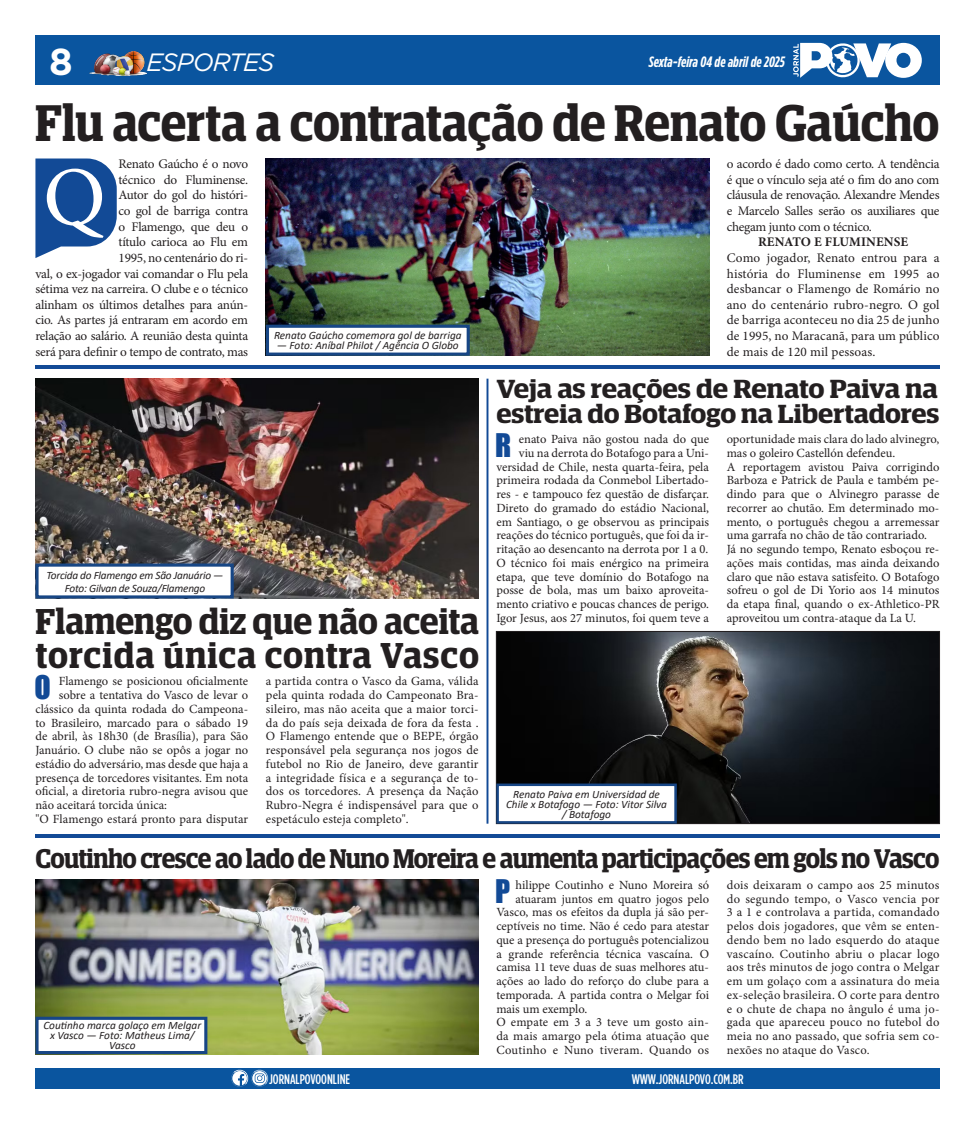
<style>
.page{position:relative;width:975px;height:1124px;background:#fff}
.page>*{position:absolute;margin:0;border:0;box-sizing:border-box;transform-origin:0 0}
.t1{font:83.88px "Minion Pro";color:#fff}
.t2{font:600 51.5px "Guardian Egyptian Display";letter-spacing:-.005em;color:#231f20;scale:.95 1}
.t3{font:700 37.5px "Gotham";color:#fff}
.t4{font:600 36px/34.1px "Guardian Egyptian Display";color:#231f20}
.t5{font:29.88px "Impact";color:#124a96}
.t6{font:600 27px "Guardian Egyptian Display";letter-spacing:-.025em;color:#231f20}
.t7{font:600 26.25px/25.1px "Guardian Egyptian Display";letter-spacing:-.005em;color:#231f20;scale:1.12 1}
.t8{font:italic 25px "Gotham";letter-spacing:-.04em;color:#fff}
.t9{font:italic 700 15px "Gotham Cond";color:#fff}
.t10{font:500 13.88px "Gotham Cond";color:#fff}
.t11{font:13.12px/15.6px "Minion Pro";letter-spacing:-.02em;color:#231f20;text-align:justify}
.t12{font:700 13.12px "Minion Pro";letter-spacing:.01em;color:#231f20}
.t13{font:12.5px/13.8px "Minion Pro";color:#231f20;text-align:justify}
.t14{font:italic 11.25px/10px "Calibri";color:#231f20;text-align:center}
.t15{font:italic 11.25px/12.5px "Calibri";letter-spacing:-.02em;color:#231f20;text-align:center}
</style>
<div class="page">
<div style="left:35px;top:1067px;width:904px;height:21px;background:#0a559f"></div>
<div style="left:35px;top:35px;width:904px;height:50px;background:#0a559f"></div>
<svg style="left:793px;top:42px;width:128px;height:36px"></svg>
<svg style="left:231px;top:1069px;width:38px;height:17px"></svg>
<img style="left:89px;top:51px;width:58px;height:25px">
<img style="left:266px;top:158px;width:443px;height:197px">
<img style="left:35px;top:378px;width:443px;height:220px">
<img style="left:498px;top:633px;width:439px;height:188px">
<div style="left:496px;top:631px;width:443px;height:192px;border:1px solid #231f20"></div>
<img style="left:35px;top:879px;width:443px;height:174px">
<div style="left:266px;top:324px;width:203px;height:31px;background:#fff;border:3px solid #174685"></div>
<div style="left:35px;top:563px;width:199px;height:35px;background:#fff;border:3px solid #174685"></div>
<div style="left:35px;top:1016px;width:172px;height:37px;background:#fff;border:3px solid #174685"></div>
<hr style="left:35px;top:365px;width:904px;height:4px;background:#124a96">
<hr style="left:35px;top:834px;width:904px;height:4px;background:#124a96">
<div style="left:486px;top:378px;width:2px;height:445px;border:1px solid #124a96"></div>
<div style="left:496px;top:783px;width:180px;height:40px;background:#fff;border:2px solid #174685"></div>
<svg style="left:35px;top:158px;width:82px;height:100px;background:#3766a6"></svg>
<h3 class="t3" style="left:49px;top:37px;width:25px">8</h3>
<h3 class="t8" style="left:147px;top:47px;width:129px">ESPORTES</h3>
<p class="t9" style="left:649px;top:53px;width:137px">Sexta-feira 04 de abril de 2025</p>
<p class="t2" style="left:35px;top:94px;width:953px">Flu acerta a contratação de Renato Gaúcho</p>
<p class="t1" style="left:43px;top:141px;width:64px">Q</p>
<p class="t11" style="left:35px;top:156px;width:214px;text-align:right">Renato Gaúcho é o novo<br>técnico do Fluminense.<br>Autor do gol do históri-<br>co gol de barriga contra<br>o Flamengo, que deu o<br>título carioca ao Flu em<br>1995, no centenário do ri-<br>val, o ex-jogador vai comandar o Flu pela sétima vez na carreira. O clube e o técnico alinham os últimos detalhes para anún&shy;cio. As partes já entraram em acordo em relação ao salário. A reunião desta quinta será para definir o tempo de contrato, mas</p>
<p class="t11" style="left:726px;top:156px;width:214px">o acordo é dado como certo. A tendência é que o vínculo seja até o fim do ano com cláusula de renovação. Alexandre Mendes e Marcelo Salles serão os auxiliares que chegam junto com o técnico.</p>
<p class="t12" style="left:758px;top:233px;width:152px">RENATO E FLUMINENSE</p>
<p class="t11" style="left:726px;top:250px;width:214px">Como jogador, Renato entrou para a história do Fluminense em 1995 ao desbancar o Flamengo de Romário no ano do centenário rubro-negro. O gol de barriga aconteceu no dia 25 de junho de 1995, no Maracanã, para um público de mais de 120 mil pessoas.</p>
<p class="t7" style="left:496px;top:376px;width:397px">Veja as reações de Renato Paiva na estreia do Botafogo na Libertadores</p>
<p class="t14" style="left:274px;top:329px;width:189px">Renato Gaúcho comemora gol de barriga</p>
<p class="t14" style="left:277px;top:339px;width:183px">— Foto: Aníbal Philot / Agência O Globo</p>
<p class="t15" style="left:46px;top:568px;width:178px">Torcida do Flamengo em São Januário —<br>Foto: Gilvan de Souza/Flamengo</p>
<p class="t4" style="left:36px;top:604px;width:445px">Flamengo diz que não aceita torcida única contra Vasco</p>
<p class="t5" style="left:34px;top:664px;width:18px">O</p>
<p class="t13" style="left:59px;top:674px;width:191px">Flamengo se posicionou oficialmente</p>
<p class="t13" style="left:59px;top:688px;width:191px">sobre a tentativa do Vasco de levar o</p>
<p class="t13" style="left:35px;top:701px;width:214px">clássico da quinta rodada do Campeona-</p>
<p class="t13" style="left:35px;top:715px;width:214px">to Brasileiro, marcado para o sábado 19</p>
<p class="t13" style="left:35px;top:729px;width:214px">de abril, às 18h30 (de Brasília), para São</p>
<p class="t13" style="left:35px;top:743px;width:214px">Januário. O clube não se opôs a jogar no</p>
<p class="t13" style="left:35px;top:756px;width:214px">estádio do adversário, mas desde que haja a</p>
<p class="t13" style="left:35px;top:770px;width:214px">presença de torcedores visitantes. Em nota</p>
<p class="t13" style="left:35px;top:784px;width:214px">oficial, a diretoria rubro-negra avisou que</p>
<p class="t13" style="left:35px;top:798px;width:133px">não aceitará torcida única:</p>
<p class="t13" style="left:35px;top:811px;width:214px">"O Flamengo estará pronto para disputar</p>
<p class="t13" style="left:266px;top:674px;width:214px">a partida contra o Vasco da Gama, válida pela quinta rodada do Campeonato Bra&shy;sileiro, mas não aceita que a maior torci&shy;da do país seja deixada de fora da festa .<br>O Flamengo entende que o BEPE, órgão responsável pela segurança nos jogos de futebol no Rio de Janeiro, deve garantir a integridade física e a segurança de to&shy;dos os torcedores. A presença da Nação Rubro-Negra é indispensável para que o espetáculo esteja completo".</p>
<p class="t5" style="left:495px;top:422px;width:18px">R</p>
<p class="t13" style="left:496px;top:432px;width:214px;text-align:right">enato Paiva não gostou nada do que<br>viu na derrota do Botafogo para a Uni&shy;versidad de Chile, nesta quarta-feira, pela primeira rodada da Conmebol Libertado&shy;res - e tampouco fez questão de disfarçar.<br>Direto do gramado do estádio Nacional, em Santiago, o ge observou as principais reações do técnico português, que foi da ir&shy;ritação ao desencanto na derrota por 1 a 0.</p>
<p class="t13" style="left:496px;top:556px;width:214px">O técnico foi mais enérgico na primeira etapa, que teve domínio do Botafogo na posse de bola, mas um baixo aproveita&shy;mento criativo e poucas chances de perigo.<br>Igor Jesus, aos 27 minutos, foi quem teve a</p>
<p class="t14" style="left:506px;top:788px;width:162px">Renato Paiva em Universidad de<br>Chile x Botafogo — Foto: Vitor Silva / Botafogo</p>
<p class="t13" style="left:726px;top:432px;width:214px">oportunidade mais clara do lado alvinegro, mas o goleiro Castellón defendeu.</p>
<p class="t13" style="left:726px;top:459px;width:214px">A reportagem avistou Paiva corrigindo Barboza e Patrick de Paula e também pe&shy;dindo para que o Alvinegro parasse de recorrer ao chutão. Em determinado mo&shy;mento, o português chegou a arremessar uma garrafa no chão de tão contrariado.</p>
<p class="t13" style="left:726px;top:542px;width:214px">Já no segundo tempo, Renato esboçou re&shy;ações mais contidas, mas ainda deixando claro que não estava satisfeito. O Botafogo sofreu o gol de Di Yorio aos 14 minutos da etapa final, quando o ex-Athletico-PR aproveitou um contra-ataque da La U.</p>
<p class="t6" style="left:35px;top:843px;width:905px">Coutinho cresce ao lado de Nuno Moreira e aumenta participações em gols no Vasco</p>
<p class="t14" style="left:43px;top:1019px;width:159px">Coutinho marca golaço em Melgar x Vasco — Foto: Matheus Lima/<br>Vasco</p>
<p class="t5" style="left:495px;top:867px;width:17px">P</p>
<p class="t13" style="left:515px;top:877px;width:195px">hilippe Coutinho e Nuno Moreira só</p>
<p class="t13" style="left:515px;top:891px;width:195px">atuaram juntos em quatro jogos pelo</p>
<p class="t13" style="left:496px;top:905px;width:214px">Vasco, mas os efeitos da dupla já são per-</p>
<p class="t13" style="left:496px;top:919px;width:214px">ceptíveis no time. Não é cedo para atestar</p>
<p class="t13" style="left:496px;top:932px;width:214px">que a presença do português potencializou</p>
<p class="t13" style="left:496px;top:946px;width:214px">a grande referência técnica vascaína. O</p>
<p class="t13" style="left:496px;top:960px;width:214px">camisa 11 teve duas de suas melhores atu-</p>
<p class="t13" style="left:496px;top:974px;width:214px">ações ao lado do reforço do clube para a</p>
<p class="t13" style="left:496px;top:987px;width:214px">temporada. A partida contra o Melgar foi</p>
<p class="t13" style="left:496px;top:1001px;width:92px">mais um exemplo.</p>
<p class="t13" style="left:496px;top:1015px;width:214px">O empate em 3 a 3 teve um gosto ain&shy;da mais amargo pela ótima atuação que Coutinho e Nuno tiveram. Quando os</p>
<p class="t13" style="left:726px;top:877px;width:214px">dois deixaram o campo aos 25 minutos do segundo tempo, o Vasco vencia por 3 a 1 e controlava a partida, comandado pelos dois jogadores, que vêm se enten&shy;dendo bem no lado esquerdo do ataque vascaíno. Coutinho abriu o placar logo aos três minutos de jogo contra o Melgar em um golaço com a assinatura do meia ex-seleção brasileira. O corte para dentro e o chute de chapa no ângulo é uma jo&shy;gada que apareceu pouco no futebol do meia no ano passado, que sofria sem co&shy;nexões no ataque do Vasco.</p>
<p class="t10" style="left:269px;top:1070px;width:83px">JORNALPOVOONLINE</p>
<p class="t10" style="left:631px;top:1070px;width:113px">WWW.JORNALPOVO.COM.BR</p>
</div>
